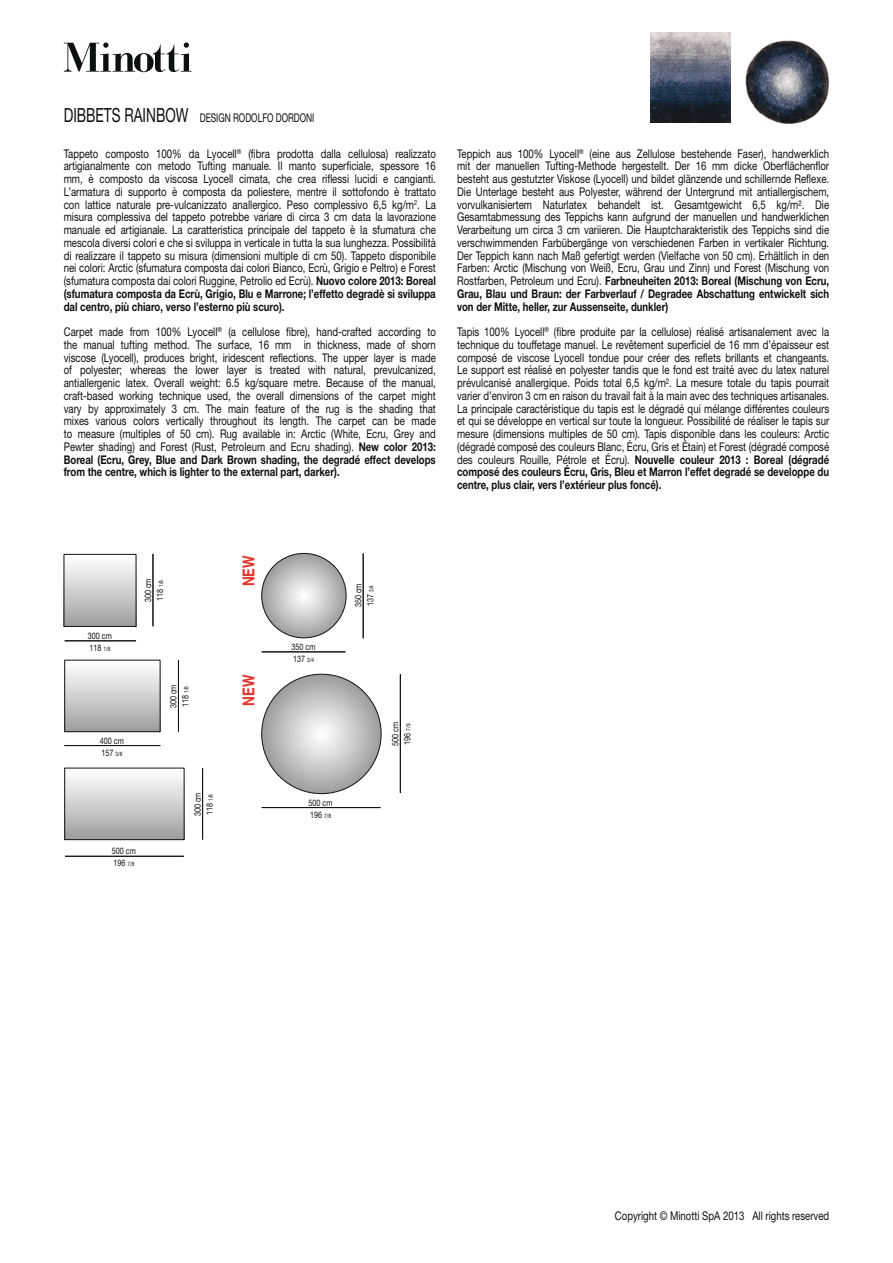
<style>
.page{position:relative;width:893px;height:1263px;background:#fff}
.page>*{position:absolute;margin:0;border:0;box-sizing:border-box;transform-origin:0 0}
.t1{font:700 16.5px "Helvetica Neue";color:#e5352e;scale:.8 1}
.t2{font:12px/12.8px "Helvetica Neue";color:#0c100f;text-align:justify;scale:.8 1}
.t3{font:12px "Helvetica Neue";color:#0c100f;scale:.7 1}
.t4{font:9px/12px "Helvetica Neue";color:#111211;scale:.8 1}
.s1{font-size:19.5px}
.s2{font-weight:700}
.s3{font-size:6px}
</style>
<div class="page">
<svg style="left:64px;top:43px;width:128px;height:29px"></svg>
<img style="left:742px;top:37px;width:90px;height:90px;border-radius:50%">
<img style="left:651px;top:33px;width:80px;height:89px">
<div style="left:64px;top:554px;width:72px;height:72px;background:linear-gradient(to bottom,#fff,#a2a09e)"></div>
<div style="left:64px;top:554px;width:72px;height:73px;border:1px solid #111211"></div>
<div style="left:65px;top:660px;width:95px;height:72px;background:linear-gradient(to bottom,#fff,#a09f9d)"></div>
<hr style="left:65px;top:640px;width:71px;height:1px;background:#111211">
<hr style="left:178px;top:660px;width:1px;height:72px;background:#111211">
<hr style="left:153px;top:554px;width:1px;height:72px;background:#111211">
<hr style="left:64px;top:745px;width:96px;height:1px;background:#111211">
<div style="left:65px;top:768px;width:119px;height:72px;background:linear-gradient(to bottom,#fff,#a19f9d)"></div>
<div style="left:65px;top:768px;width:119px;height:72px;border:1px solid #111211"></div>
<hr style="left:202px;top:768px;width:1px;height:71px;background:#111211">
<hr style="left:65px;top:856px;width:119px;height:1px;background:#111211">
<hr style="left:262px;top:652px;width:83px;height:1px;background:#111211">
<hr style="left:363px;top:553px;width:1px;height:85px;background:#111211">
<hr style="left:262px;top:807px;width:118px;height:1px;background:#111211">
<hr style="left:400px;top:674px;width:1px;height:119px;background:#111211">
<svg style="left:262px;top:553px;width:84px;height:85px;background:#bbbab9"></svg>
<svg style="left:262px;top:674px;width:119px;height:120px;background:#bdbcbb"></svg>
<p class="t3" style="left:64px;top:113px;width:360px"><span class="s1">DIBBETS RAINBOW</span> DESIGN RODOLFO DORDONI</p>
<p class="t2" style="left:64px;top:148px;width:467px">Tappeto composto 100% da Lyocell<sup>®</sup> (fibra prodotta dalla cellulosa) realizzato artigianalmente con metodo Tufting manuale. Il manto superficiale, spessore 16 mm, è composto da viscosa Lyocell cimata, che crea riflessi lucidi e cangianti.<br>L’armatura di supporto è composta da poliestere, mentre il sottofondo è trattato con lattice naturale pre-vulcanizzato anallergico. Peso complessivo 6,5 kg/m<sup>2</sup>. La misura complessiva del tappeto potrebbe variare di circa 3 cm data la lavorazione manuale ed artigianale. La caratteristica principale del tappeto è la sfumatura che mescola diversi colori e che si sviluppa in verticale in tutta la sua lunghezza. Possibilità di realizzare il tappeto su misura (dimensioni multiple di cm 50). Tappeto disponibile nei colori: Arctic (sfumatura composta dai colori Bianco, Ecrù, Grigio e Peltro) e Forest (sfumatura composta dai colori Ruggine, Petrolio ed Ecrù). <span class="s2">Nuovo colore 2013: Boreal (sfumatura composta da Ecrù, Grigio, Blu e Marrone; l’effetto degradè si sviluppa dal centro, più chiaro, verso l’esterno più scuro).</span></p>
<p class="t2" style="left:64px;top:327px;width:467px">Carpet made from 100% Lyocell<sup>®</sup> (a cellulose fibre), hand-crafted according to the manual tufting method. The surface, 16 mm in thickness, made of shorn viscose (Lyocell), produces bright, iridescent reflections. The upper layer is made of polyester; whereas the lower layer is treated with natural, prevulcanized, antiallergenic latex. Overall weight: 6.5 kg/square metre. Because of the manual, craft-based working technique used, the overall dimensions of the carpet might vary by approximately 3 cm. The main feature of the rug is the shading that mixes various colors vertically throughout its length. The carpet can be made to measure (multiples of 50 cm). Rug available in: Arctic (White, Ecru, Grey and Pewter shading) and Forest (Rust, Petroleum and Ecru shading). <span class="s2">New color 2013:<br>Boreal (Ecru, Grey, Blue and Dark Brown shading, the degradé effect develops from the centre, which is lighter to the external part, darker).</span></p>
<p class="t2" style="left:457px;top:148px;width:467px">Teppich aus 100% Lyocell<sup>®</sup> (eine aus Zellulose bestehende Faser), handwerklich mit der manuellen Tufting-Methode hergestellt. Der 16 mm dicke Oberflächenflor besteht aus gestutzter Viskose (Lyocell) und bildet glänzende und schillernde Reflexe.<br>Die Unterlage besteht aus Polyester, während der Untergrund mit antiallergischem, vorvulkanisiertem Naturlatex behandelt ist. Gesamtgewicht 6,5 kg/m². Die Gesamtabmessung des Teppichs kann aufgrund der manuellen und handwerklichen Verarbeitung um circa 3 cm variieren. Die Hauptcharakteristik des Teppichs sind die verschwimmenden Farbübergänge von verschiedenen Farben in vertikaler Richtung.<br>Der Teppich kann nach Maß gefertigt werden (Vielfache von 50 cm). Erhältlich in den Farben: Arctic (Mischung von Weiß, Ecru, Grau und Zinn) und Forest (Mischung von Rostfarben, Petroleum und Ecru). <span class="s2">Farbneuheiten 2013: Boreal (Mischung von Ecru, Grau, Blau und Braun: der Farbverlauf / Degradee Abschattung entwickelt sich von der Mitte, heller, zur Aussenseite, dunkler)</span></p>
<p class="t2" style="left:457px;top:327px;width:467px">Tapis 100% Lyocell<sup>®</sup> (fibre produite par la cellulose) réalisé artisanalement avec la technique du touffetage manuel. Le revêtement superficiel de 16 mm d’épaisseur est composé de viscose Lyocell tondue pour créer des reflets brillants et changeants.<br>Le support est réalisé en polyester tandis que le fond est traité avec du latex naturel prévulcanisé anallergique. Poids total 6,5 kg/m². La mesure totale du tapis pourrait varier d’environ 3 cm en raison du travail fait à la main avec des techniques artisanales.<br>La principale caractéristique du tapis est le dégradé qui mélange différentes couleurs et qui se développe en vertical sur toute la longueur. Possibilité de réaliser le tapis sur mesure (dimensions multiples de 50 cm). Tapis disponible dans les couleurs: Arctic (dégradé composé des couleurs Blanc, Écru, Gris et Étain) et Forest (dégradé composé des couleurs Rouille, Pétrole et Écru). <span class="s2">Nouvelle couleur 2013 : Boreal (dégradé composé des couleurs Écru, Gris, Bleu et Marron l’effet degradé se developpe du centre, plus clair, vers l’extérieur plus foncé).</span></p>
<p class="t4" style="left:88px;top:631px;width:32px">300 cm<br>118 <span class="s3">1/8</span></p>
<p class="t4" style="left:100px;top:735px;width:32px">400 cm<br>157 <span class="s3">3/8</span></p>
<p class="t4" style="left:143px;top:602px;width:32px;rotate:-90deg">300 cm<br>118 <span class="s3">1/8</span></p>
<p class="t4" style="left:168px;top:708px;width:32px;rotate:-90deg">300 cm<br>118 <span class="s3">1/8</span></p>
<p class="t4" style="left:112px;top:846px;width:32px">500 cm<br>196 <span class="s3">7/8</span></p>
<p class="t4" style="left:192px;top:816px;width:32px;rotate:-90deg">300 cm<br>118 <span class="s3">1/8</span></p>
<h1 class="t1" style="left:243px;top:586px;width:40px;rotate:-90deg">NEW</h1>
<h1 class="t1" style="left:243px;top:706px;width:40px;rotate:-90deg">NEW</h1>
<p class="t4" style="left:292px;top:642px;width:32px">350 cm<br>137 <span class="s3">3/4</span></p>
<p class="t4" style="left:353px;top:607px;width:32px;rotate:-90deg">350 cm<br>137 <span class="s3">3/4</span></p>
<p class="t4" style="left:309px;top:797px;width:32px">500 cm<br>196 <span class="s3">7/8</span></p>
<p class="t4" style="left:390px;top:746px;width:32px;rotate:-90deg">500 cm<br>196 <span class="s3">7/8</span></p>
<p class="t2" style="left:615px;top:1211px;width:269px">Copyright © Minotti SpA 2013 All rights reserved</p>
</div>
